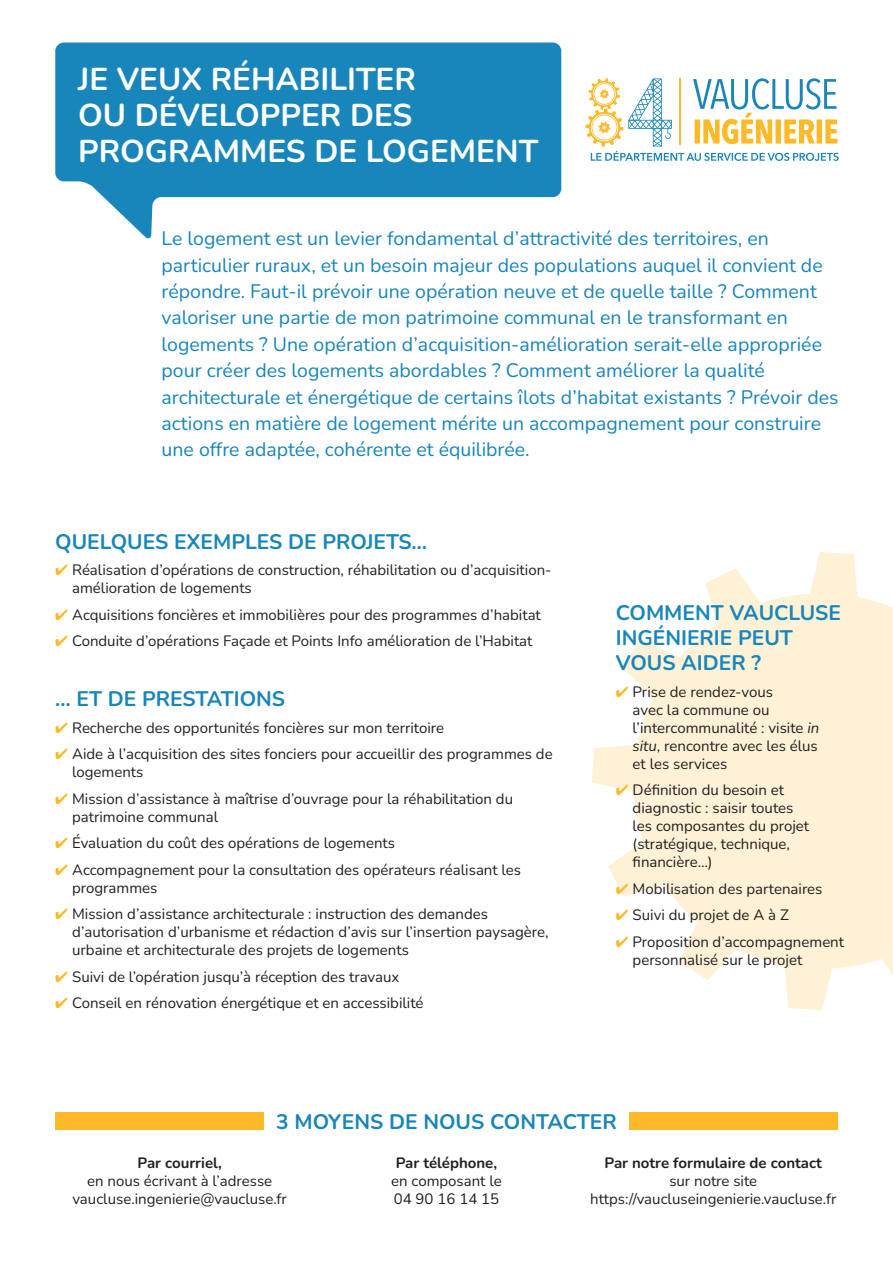
<style>
.page{position:relative;width:893px;height:1263px;background:#fff}
.page>*{position:absolute;margin:0;border:0;box-sizing:border-box;transform-origin:0 0}
.t1{font:700 31.5px/36px "Nunito";color:#fff}
.t2{font:700 21px/25.2px "Nunito";color:#1885bb}
.t3{font:19.5px/26.4px "Nunito";color:#1885bb}
.t4{font:15px/18px "Nunito";color:#231f20}
.s1{color:#fdb928}
.s2{font-style:italic}
.s3{font-weight:700}
</style>
<div class="page">
<div style="left:55px;top:1112px;width:209px;height:17px;background:#fdb928"></div>
<div style="left:629px;top:1112px;width:209px;height:17px;background:#fdb928"></div>
<svg style="left:55px;top:43px;width:506px;height:196px;fill:#1885bb"></svg>
<svg style="left:592px;top:552px;width:301px;height:458px;fill:#fef1d6"></svg>
<svg style="left:585px;top:78px;width:254px;height:83px"></svg>
<p class="t1" style="left:78px;top:60px;width:339px">JE VEUX RÉHABILITER</p>
<p class="t1" style="left:78px;top:96px;width:461px">OU DÉVELOPPER DES<br>PROGRAMMES DE LOGEMENT</p>
<p class="t3" style="left:162px;top:224px;width:678px">Le logement est un levier fondamental d’attractivité des territoires, en particulier ruraux, et un besoin majeur des populations auquel il convient de répondre. Faut-il prévoir une opération neuve et de quelle taille ? Comment valoriser une partie de mon patrimoine communal en le transformant en logements ? Une opération d’acquisition-amélioration serait-elle appropriée pour créer des logements abordables ? Comment améliorer la qualité architecturale et énergétique de certains îlots d’habitat existants ? Prévoir des actions en matière de logement mérite un accompagnement pour construire une offre adaptée, cohérente et équilibrée.</p>
<p class="t2" style="left:55px;top:528px;width:373px">QUELQUES EXEMPLES DE PROJETS…</p>
<p class="t4" style="left:72px;top:560px;width:481px;text-indent:-17px"><span class="s1">✔</span> Réalisation d’opérations de construction, réhabilitation ou d’acquisition&shy;amélioration de logements</p>
<p class="t4" style="left:55px;top:605px;width:487px"><span class="s1">✔</span> Acquisitions foncières et immobilières pour des programmes d’habitat</p>
<p class="t4" style="left:55px;top:631px;width:479px"><span class="s1">✔</span> Conduite d’opérations Façade et Points Info amélioration de l’Habitat</p>
<p class="t2" style="left:55px;top:686px;width:231px">… ET DE PRESTATIONS</p>
<p class="t4" style="left:55px;top:718px;width:390px"><span class="s1">✔</span> Recherche des opportunités foncières sur mon territoire</p>
<p class="t4" style="left:72px;top:744px;width:482px;text-indent:-17px"><span class="s1">✔</span> Aide à l’acquisition des sites fonciers pour accueillir des programmes de logements</p>
<p class="t4" style="left:72px;top:789px;width:442px;text-indent:-17px"><span class="s1">✔</span> Mission d’assistance à maîtrise d’ouvrage pour la réhabilitation du patrimoine communal</p>
<p class="t4" style="left:55px;top:833px;width:341px"><span class="s1">✔</span> Évaluation du coût des opérations de logements</p>
<p class="t4" style="left:72px;top:860px;width:450px;text-indent:-17px"><span class="s1">✔</span> Accompagnement pour la consultation des opérateurs réalisant les programmes</p>
<p class="t4" style="left:72px;top:904px;width:478px;text-indent:-17px"><span class="s1">✔</span> Mission d’assistance architecturale : instruction des demandes d’autorisation d’urbanisme et rédaction d’avis sur l’insertion paysagère, urbaine et architecturale des projets de logements</p>
<p class="t4" style="left:55px;top:967px;width:346px"><span class="s1">✔</span> Suivi de l’opération jusqu’à réception des travaux</p>
<p class="t4" style="left:55px;top:994px;width:370px"><span class="s1">✔</span> Conseil en rénovation énergétique et en accessibilité</p>
<p class="t2" style="left:616px;top:599px;width:227px">COMMENT VAUCLUSE<br>INGÉNIERIE PEUT<br>VOUS AIDER ?</p>
<p class="t4" style="left:633px;top:682px;width:188px;text-indent:-17px"><span class="s1">✔</span> Prise de rendez-vous<br>avec la commune ou l’intercommunalité : visite <span class="s2">in situ</span>, rencontre avec les élus et les services</p>
<p class="t4" style="left:633px;top:780px;width:178px;text-indent:-17px"><span class="s1">✔</span> Définition du besoin et diagnostic : saisir toutes les composantes du projet (stratégique, technique, financière…)</p>
<p class="t4" style="left:616px;top:879px;width:208px"><span class="s1">✔</span> Mobilisation des partenaires</p>
<p class="t4" style="left:616px;top:905px;width:175px"><span class="s1">✔</span> Suivi du projet de A à Z</p>
<p class="t4" style="left:633px;top:932px;width:213px;text-indent:-17px"><span class="s1">✔</span> Proposition d’accompagnement personnalisé sur le projet</p>
<p class="t2" style="left:276px;top:1108px;width:342px">3 MOYENS DE NOUS CONTACTER</p>
<p class="t4" style="left:87px;top:1153px;width:187px;text-align:center"><span class="s3">Par courriel,<br></span>en nous écrivant à l’adresse</p>
<p class="t4" style="left:72px;top:1189px;width:216px">vaucluse.ingenierie@vaucluse.fr</p>
<p class="t4" style="left:391px;top:1153px;width:112px;text-align:center"><span class="s3">Par téléphone, </span>en composant le<br>04 90 16 14 15</p>
<p class="t4" style="left:590px;top:1153px;width:248px;text-align:center"><span class="s3">Par notre formulaire de contact<br></span>sur notre site https://vaucluseingenierie.vaucluse.fr</p>
</div>
